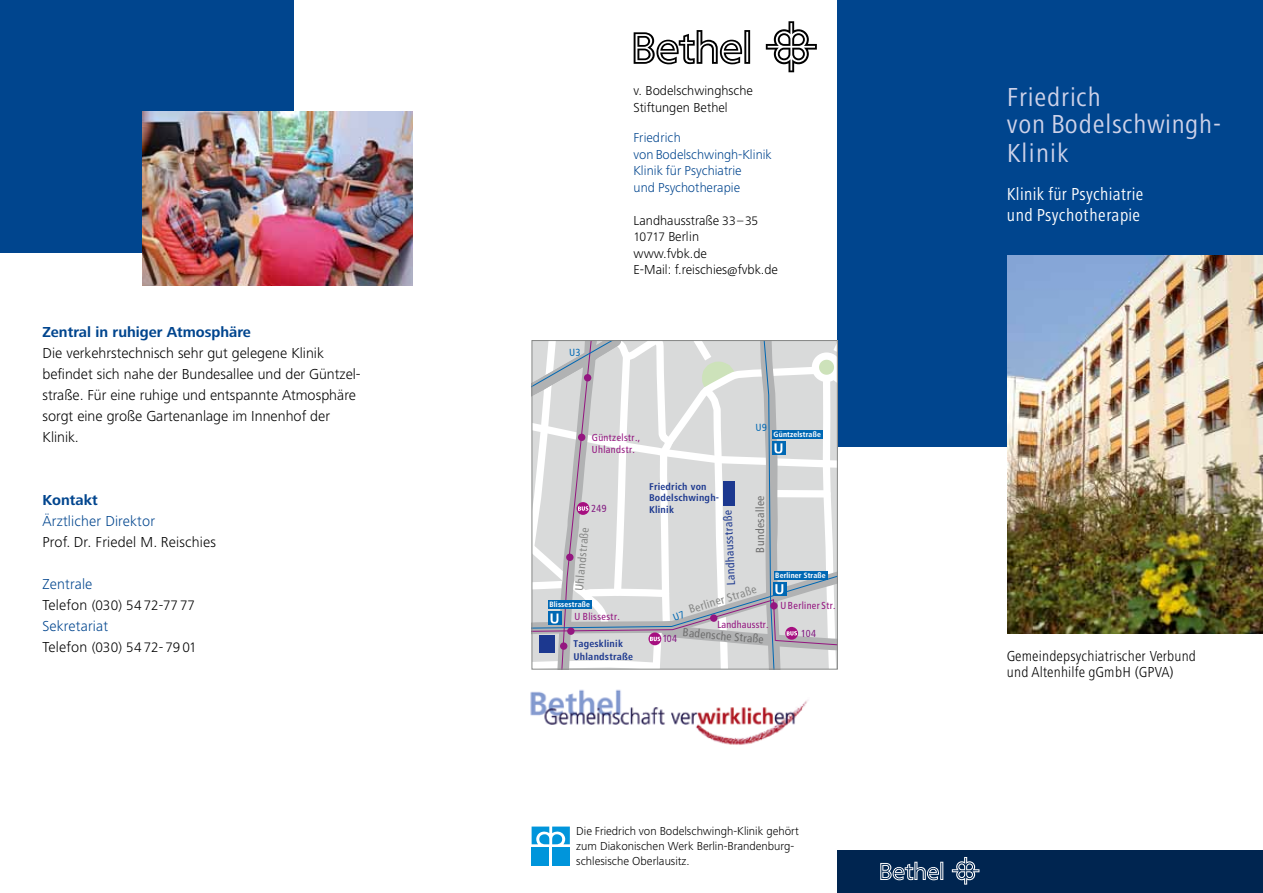
<style>
.page{position:relative;width:1263px;height:893px;background:#fff}
.page>*{position:absolute;margin:0;border:0;box-sizing:border-box;transform-origin:0 0}
.t1{font:condensed 27px/28px "Frutiger Next LT";letter-spacing:.03em;color:#ced2e9;scale:1.05 1}
.t2{font:condensed 18px/21px "Frutiger Next LT";letter-spacing:.02em;color:#fff}
.t3{font:300 15px/21px "Frutiger Next LT";color:#000}
.t4{font:300 condensed 15px/16.5px "Frutiger Next LT";letter-spacing:.01em;color:#000;scale:1.05 1}
.t5{font:300 15px "Frutiger Next LT";letter-spacing:.01em;color:#00458e}
.t6{font:700 15px "Frutiger Next LT";color:#00458e}
.t7{font:300 14.25px "Frutiger Next LT";letter-spacing:-.01em;color:#000}
.t8{font:300 13.5px/16.5px "Frutiger Next LT";color:#000}
.t9{font:300 13.5px/16.5px "Frutiger Next LT";color:#00458e}
.t10{font:300 12px/15px "Frutiger Next LT";color:#000}
.t11{font:11.55px "Transit";color:#6e6e6e}
.t12{font:11.55px "Transit";color:#868786}
.t13{font:11.55px "Transit";color:#1c388f}
.t14{font:700 condensed 10.2px/11.6px "Frutiger Next LT";letter-spacing:.02em;color:#1c388f;scale:1.05 1}
.t15{font:10.2px/12.1px "Transit";color:#941680}
.t16{font:10.2px "Transit";letter-spacing:-.02em;color:#941680}
.t17{font:10.2px "Transit";letter-spacing:-.02em;color:#821b81}
.t18{font:700 7.65px "Transit";color:#fff}
.s1{font-size:15px}
.s2{font-size:12.75px}
</style>
<div class="page">
<div style="left:838px;top:0;width:425px;height:446px;background:#00458e"></div>
<div style="left:0;top:0;width:293px;height:253px;background:#00458e"></div>
<img style="left:1008px;top:255px;width:255px;height:379px">
<img style="left:142px;top:111px;width:270px;height:174px">
<svg style="left:766px;top:21px;width:51px;height:51px"></svg>
<svg style="left:634px;top:30px;width:116px;height:34px"></svg>
<div style="left:532px;top:847px;width:17px;height:18px;background:#0095db"></div>
<div style="left:552px;top:847px;width:18px;height:18px;background:#0095db"></div>
<svg style="left:532px;top:826px;width:38px;height:18px"></svg>
<img style="left:530px;top:689px;width:278px;height:56px">
<div style="left:838px;top:850px;width:425px;height:43px;background:#002550"></div>
<svg style="left:952px;top:857px;width:27px;height:28px"></svg>
<svg style="left:880px;top:862px;width:63px;height:18px"></svg>
<svg style="left:532px;top:341px;width:305px;height:328px;background:#d2d4d7"></svg>
<p class="t6" style="left:43px;top:323px;width:210px">Zentral in ruhiger Atmosphäre</p>
<p class="t3" style="left:43px;top:342px;width:320px">Die verkehrstechnisch sehr gut gelegene Klinik befindet sich nahe der Bundesallee und der Güntzel&shy;straße. Für eine ruhige und entspannte Atmosphäre sorgt eine große Gartenanlage im Innenhof der Klinik.</p>
<p class="t6" style="left:43px;top:491px;width:57px">Kontakt</p>
<p class="t5" style="left:43px;top:512px;width:114px">Ärztlicher Direktor</p>
<p class="t3" style="left:43px;top:531px;width:175px">Prof. Dr. Friedel M. Reischies</p>
<p class="t5" style="left:43px;top:575px;width:51px">Zentrale</p>
<p class="t7" style="left:43px;top:597px;width:154px"><span class="s1">Telefon</span> (030) 54 72-77 77</p>
<p class="t5" style="left:43px;top:617px;width:67px">Sekretariat</p>
<p class="t7" style="left:43px;top:639px;width:156px"><span class="s1">Telefon</span> (030) 54 72- 79 01</p>
<p class="t8" style="left:634px;top:83px;width:121px">v. Bodelschwinghsche<br>Stiftungen Bethel</p>
<p class="t9" style="left:634px;top:129px;width:140px">Friedrich<br>von Bodelschwingh-Klinik<br>Klinik für Psychiatrie<br>und Psychotherapie</p>
<p class="t8" style="left:634px;top:212px;width:146px">Landhausstraße <span class="s2">33–35<br>10717</span> Berlin<br>www.fvbk.de<br>E-Mail: f.reischies@fvbk.de</p>
<p class="t15" style="left:592px;top:431px;width:50px">Güntzelstr.,<br>Uhlandstr.</p>
<p class="t18" style="left:774px;top:430px;width:49px">Güntzelstraße</p>
<p class="t12" style="left:573px;top:590px;width:66px;rotate:-85deg">Uhlandstraße</p>
<p class="t18" style="left:549px;top:599px;width:42px">Blissestraße</p>
<p class="t15" style="left:575px;top:611px;width:47px">U Blissestr.</p>
<p class="t14" style="left:573px;top:638px;width:58px;line-height:12.1px">Tagesklinik<br>Uhlandstraße</p>
<p class="t14" style="left:649px;top:480px;width:68px">Friedrich von<br>Bodelschwingh-<br>Klinik</p>
<p class="t11" style="left:753px;top:553px;width:59px;rotate:-90deg">Bundesallee</p>
<p class="t13" style="left:725px;top:586px;width:77px;rotate:-93deg">Landhausstraße</p>
<p class="t12" style="left:687px;top:603px;width:72px;rotate:-17deg">Berliner Straße</p>
<p class="t18" style="left:775px;top:571px;width:52px">Berliner Straße</p>
<p class="t15" style="left:780px;top:600px;width:57px">U Berliner Str.</p>
<p class="t16" style="left:717px;top:619px;width:53px">Landhausstr.</p>
<p class="t11" style="left:683px;top:626px;width:83px;rotate:5deg">Badensche Straße</p>
<p class="t17" style="left:663px;top:632px;width:16px">104</p>
<p class="t17" style="left:801px;top:627px;width:17px">104</p>
<p class="t10" style="left:576px;top:823px;width:224px">Die Friedrich von Bodelschwingh-Klinik gehört zum Diakonischen Werk Berlin-Brandenburg&shy;schlesische Oberlausitz.</p>
<h1 class="t1" style="left:1007px;top:83px;width:206px">Friedrich<br>von Bodelschwingh-<br>Klinik</h1>
<p class="t2" style="left:1007px;top:184px;width:138px">Klinik für Psychiatrie und Psychotherapie</p>
<p class="t4" style="left:1007px;top:647px;width:182px">Gemeindepsychiatrischer Verbund und Altenhilfe gGmbH (GPVA)</p>
</div>
